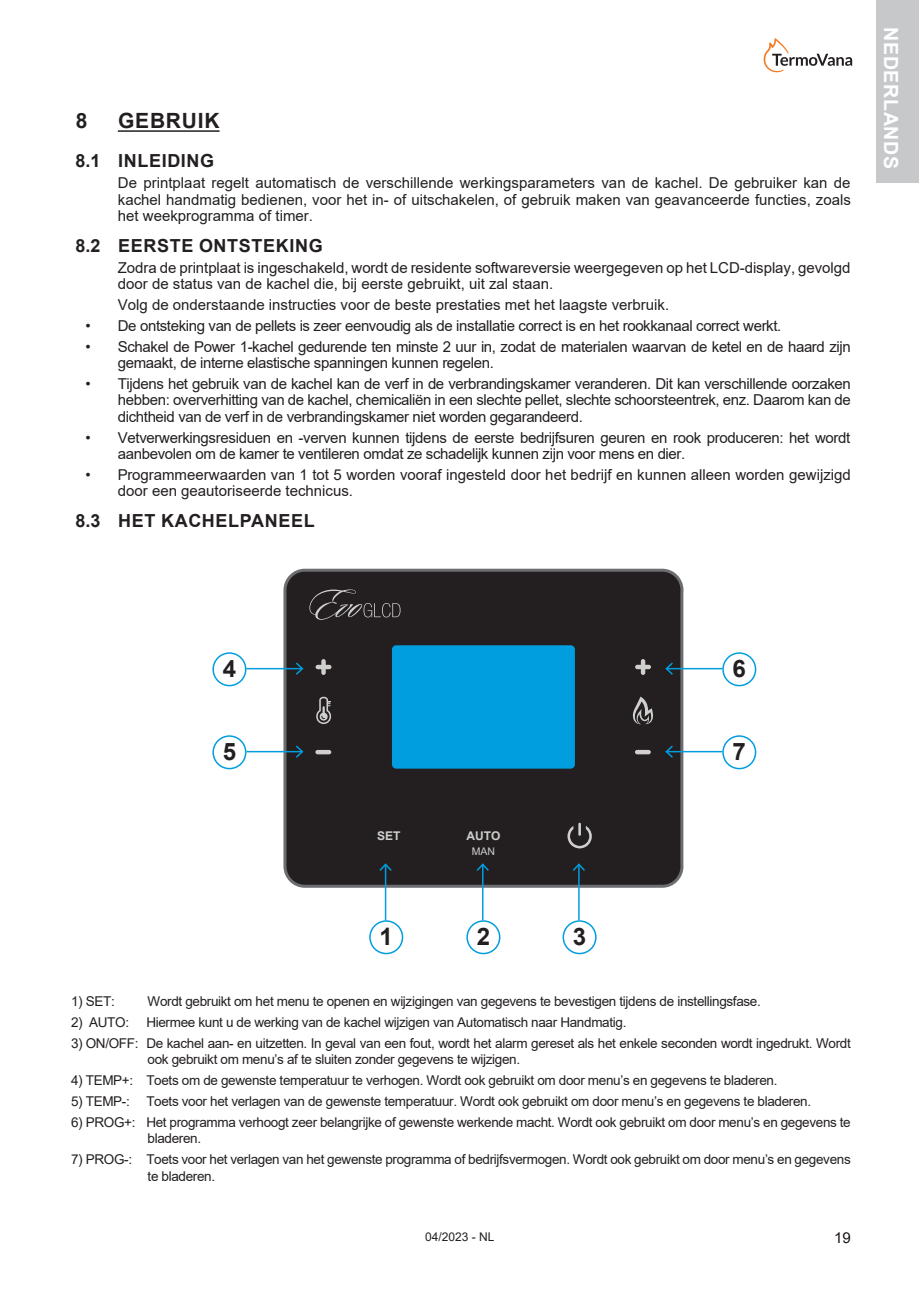
<style>
.page{position:relative;width:919px;height:1289px;background:#fff}
.page>*{position:absolute;margin:0;border:0;box-sizing:border-box;transform-origin:0 0}
.t1{font:700 24.15px "Arial";color:#231f20}
.t2{font:700 21px "Arial";letter-spacing:.035em;color:#231f20}
.t3{font:700 19.5px "Arial";letter-spacing:.035em;color:#fff}
.t4{font:700 18px "Arial";letter-spacing:.035em;color:#231f20}
.t5{font:15px/16.5px "Arial";letter-spacing:-.02em;color:#231f20}
.t6{font:15px/16.5px "Arial";color:#231f20}
.t7{font:15px "Arial";color:#171311}
.t8{font:13.5px/16.5px "Arial";letter-spacing:-.025em;color:#231f20}
.t9{font:12px "Arial";color:#231f20}
.t10{font:700 12px "Arial";color:#cfd0ce}
.t11{font:10.5px "Arial";color:#cfd0ce}
</style>
<div class="page">
<div style="left:876px;top:0;width:42px;height:183px;background:#c7c8ca"></div>
<hr style="left:118px;top:130px;width:101px;height:2px;background:#231f20">
<div style="left:283px;top:568px;width:400px;height:319px;background:#231f20"></div>
<div style="left:392px;top:645px;width:183px;height:123px;background:#009ede;border-radius:4px"></div>
<svg style="left:309px;top:589px;width:91px;height:31px;background:#383535"></svg>
<div style="left:577px;top:821px;width:5px;height:16px;border:2px solid #231f20;border-radius:2px"></div>
<svg style="left:565px;top:822px;width:29px;height:28px"></svg>
<svg style="left:632px;top:696px;width:21px;height:28px"></svg>
<hr style="left:635px;top:750px;width:15px;height:4px;background:#cfd0ce;border-radius:2px">
<svg style="left:635px;top:659px;width:16px;height:16px"></svg>
<svg style="left:316px;top:696px;width:15px;height:28px"></svg>
<hr style="left:315px;top:750px;width:16px;height:4px;background:#cfd0ce;border-radius:2px">
<svg style="left:315px;top:659px;width:16px;height:16px"></svg>
<hr style="left:385px;top:864px;width:1px;height:56px;background:#009ede">
<svg style="left:378px;top:862px;width:15px;height:10px"></svg>
<div style="left:369px;top:920px;width:34px;height:34px;border:2px solid #009ede;border-radius:50%"></div>
<hr style="left:482px;top:864px;width:1px;height:56px;background:#009ede">
<svg style="left:475px;top:862px;width:15px;height:10px"></svg>
<div style="left:466px;top:920px;width:34px;height:34px;border:2px solid #009ede;border-radius:50%"></div>
<hr style="left:578px;top:864px;width:1px;height:56px;background:#009ede">
<svg style="left:571px;top:862px;width:15px;height:10px"></svg>
<div style="left:562px;top:920px;width:34px;height:34px;border:2px solid #009ede;border-radius:50%"></div>
<hr style="left:246px;top:668px;width:56px;height:1px;background:#009ede">
<svg style="left:294px;top:661px;width:10px;height:15px"></svg>
<hr style="left:666px;top:668px;width:56px;height:1px;background:#009ede">
<svg style="left:664px;top:661px;width:10px;height:15px"></svg>
<hr style="left:246px;top:751px;width:56px;height:1px;background:#009ede">
<svg style="left:294px;top:744px;width:10px;height:15px"></svg>
<hr style="left:666px;top:751px;width:56px;height:1px;background:#009ede">
<svg style="left:664px;top:744px;width:10px;height:15px"></svg>
<div style="left:212px;top:652px;width:34px;height:34px;border:2px solid #009ede;border-radius:50%"></div>
<div style="left:722px;top:652px;width:34px;height:34px;border:2px solid #009ede;border-radius:50%"></div>
<div style="left:212px;top:735px;width:34px;height:34px;border:2px solid #009ede;border-radius:50%"></div>
<div style="left:722px;top:735px;width:34px;height:34px;border:2px solid #009ede;border-radius:50%"></div>
<svg style="left:763px;top:38px;width:89px;height:34px"></svg>
<h2 class="t2" style="left:76px;top:106px;width:13px">8</h2>
<h2 class="t2" style="left:118px;top:106px;width:103px">GEBRUIK</h2>
<p class="t4" style="left:76px;top:148px;width:140px">8.1 INLEIDING</p>
<p class="t5" style="left:118px;top:175px;width:734px;text-align:justify">De printplaat regelt automatisch de verschillende werkingsparameters van de kachel. De gebruiker kan de kachel handmatig bedienen, voor het in- of uitschakelen, of gebruik maken van geavanceerde functies, zoals het weekprogramma of timer.</p>
<p class="t4" style="left:76px;top:233px;width:248px">8.2 EERSTE ONTSTEKING</p>
<p class="t5" style="left:118px;top:259px;width:734px">Zodra de printplaat is ingeschakeld, wordt de residente softwareversie weergegeven op het LCD-display, gevolgd door de status van de kachel die, bij eerste gebruikt, uit zal staan.</p>
<p class="t6" style="left:118px;top:296px;width:553px">Volg de onderstaande instructies voor de beste prestaties met het laagste verbruik.</p>
<p class="t5" style="left:86px;top:317px;width:697px">• De ontsteking van de pellets is zeer eenvoudig als de installatie correct is en het rookkanaal correct werkt.</p>
<p class="t5" style="left:118px;top:338px;width:734px;text-indent:-32px">• Schakel de Power 1-kachel gedurende ten minste 2 uur in, zodat de materialen waarvan de ketel en de haard zijn gemaakt, de interne elastische spanningen kunnen regelen.</p>
<p class="t5" style="left:118px;top:375px;width:734px;text-align:justify;text-indent:-32px">• Tijdens het gebruik van de kachel kan de verf in de verbrandingskamer veranderen. Dit kan verschillende oorzaken hebben: oververhitting van de kachel, chemicaliën in een slechte pellet, slechte schoorsteentrek, enz. Daarom kan de dichtheid van de verf in de verbrandingskamer niet worden gegarandeerd.</p>
<p class="t5" style="left:118px;top:429px;width:734px;text-indent:-32px">• Vetverwerkingsresiduen en -verven kunnen tijdens de eerste bedrijfsuren geuren en rook produceren: het wordt aanbevolen om de kamer te ventileren omdat ze schadelijk kunnen zijn voor mens en dier.</p>
<p class="t6" style="left:118px;top:466px;width:734px;text-indent:-32px">• Programmeerwaarden van 1 tot 5 worden vooraf ingesteld door het bedrijf en kunnen alleen worden gewijzigd door een geautoriseerde technicus.</p>
<p class="t4" style="left:76px;top:508px;width:240px">8.3 HET KACHELPANEEL</p>
<h3 class="t3" style="left:904px;top:27px;width:143px;rotate:90deg">NEDERLANDS</h3>
<h1 class="t1" style="left:223px;top:651px;width:15px">4</h1>
<h1 class="t1" style="left:732px;top:651px;width:15px">6</h1>
<h1 class="t1" style="left:223px;top:734px;width:15px">5</h1>
<h1 class="t1" style="left:732px;top:734px;width:15px">7</h1>
<p class="t10" style="left:377px;top:827px;width:25px">SET</p>
<p class="t10" style="left:466px;top:827px;width:35px">AUTO</p>
<p class="t11" style="left:471px;top:843px;width:25px">MAN</p>
<h1 class="t1" style="left:379px;top:919px;width:15px">1</h1>
<h1 class="t1" style="left:476px;top:919px;width:15px">2</h1>
<h1 class="t1" style="left:573px;top:919px;width:15px">3</h1>
<p class="t8" style="left:71px;top:993px;width:45px">1) SET:</p>
<p class="t8" style="left:148px;top:993px;width:614px">Wordt gebruikt om het menu te openen en wijzigingen van gegevens te bevestigen tijdens de instellingsfase.</p>
<p class="t8" style="left:71px;top:1014px;width:60px">2) AUTO:</p>
<p class="t8" style="left:146px;top:1014px;width:481px">Hiermee kunt u de werking van de kachel wijzigen van Automatisch naar Handmatig.</p>
<p class="t8" style="left:148px;top:1034px;width:704px;text-indent:-77px">3) ON/OFF: De kachel aan- en uitzetten. In geval van een fout, wordt het alarm gereset als het enkele seconden wordt ingedrukt. Wordt ook gebruikt om menu’s af te sluiten zonder gegevens te wijzigen.</p>
<p class="t8" style="left:71px;top:1072px;width:708px">4) TEMP+: Toets om de gewenste temperatuur te verhogen. Wordt ook gebruikt om door menu’s en gegevens te bladeren.</p>
<p class="t8" style="left:71px;top:1092px;width:741px">5) TEMP-: Toets voor het verlagen van de gewenste temperatuur. Wordt ook gebruikt om door menu’s en gegevens te bladeren.</p>
<p class="t8" style="left:148px;top:1113px;width:704px;text-indent:-77px">6) PROG+: Het programma verhoogt zeer belangrijke of gewenste werkende macht. Wordt ook gebruikt om door menu’s en gegevens te bladeren.</p>
<p class="t8" style="left:148px;top:1150px;width:704px;text-indent:-77px">7) PROG-: Toets voor het verlagen van het gewenste programma of bedrijfsvermogen. Wordt ook gebruikt om door menu’s en gegevens te bladeren.</p>
<p class="t9" style="left:425px;top:1228px;width:71px">04/2023 - NL</p>
<p class="t7" style="left:834px;top:1227px;width:18px">19</p>
</div>
